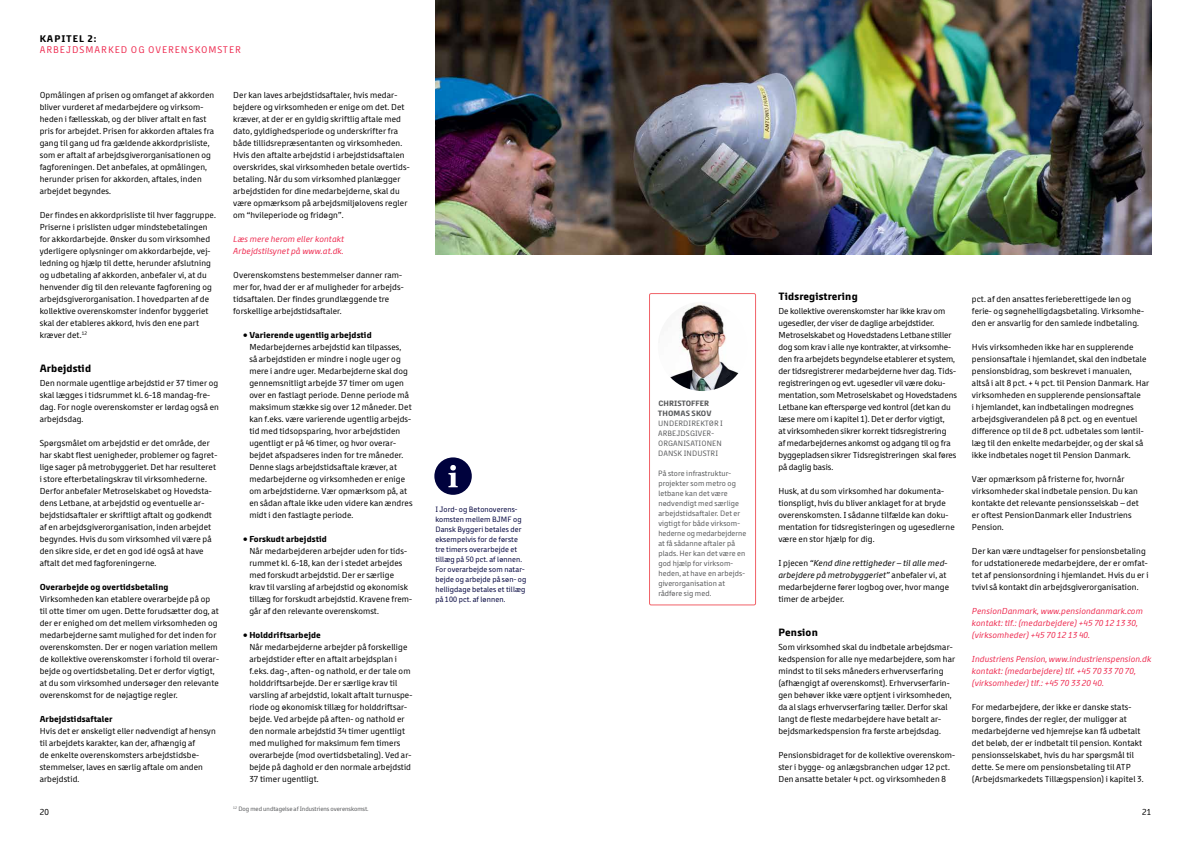
<style>
.page{position:relative;width:1191px;height:842px;background:#fff}
.page>*{position:absolute;margin:0;border:0;box-sizing:border-box;transform-origin:0 0}
.t1{font:700 11px "Metro";letter-spacing:.015em;color:#000}
.t2{font:10px "Metro";letter-spacing:.1em;color:#ee2b50}
.t3{font:700 10px "Metro";letter-spacing:.1em;color:#000}
.t4{font:9px/12px "Metro";letter-spacing:.015em;color:#000}
.t5{font:italic 9px/12px "Metro";letter-spacing:.015em;color:#ee2b50}
.t6{font:700 9px "Metro";letter-spacing:.015em;color:#000}
.t7{font:8px/10px "Metro";letter-spacing:.015em;color:#58595b}
.t8{font:8px/10px "Metro";letter-spacing:.015em;color:#00023d}
.t9{font:700 8px/10px "Metro";letter-spacing:.015em;color:#58595b}
.t10{font:6.5px "Metro";color:#58595b}
.s1{font-style:italic}
</style>
<div class="page">
<img style="left:435px;top:0;width:716px;height:254px">
<div style="left:434px;top:457px;width:38px;height:38px;background:#00023d;border-radius:50%"></div>
<svg style="left:448px;top:465px;width:10px;height:22px"></svg>
<div style="left:649px;top:293px;width:106px;height:312px;border:1px solid #f16268;border-radius:2px"></div>
<img style="left:658px;top:302px;width:89px;height:89px;border-radius:45px">
<p class="t3" style="left:40px;top:32px;width:58px">KAPITEL 2:</p>
<p class="t2" style="left:40px;top:43px;width:203px">ARBEJDSMARKED OG OVERENSKOMSTER</p>
<p class="t4" style="left:40px;top:89px;width:176px">Opmålingen af prisen og omfanget af akkorden bliver vurderet af medarbejdere og virksom&shy;heden i fællesskab, og der bliver aftalt en fast pris for arbejdet. Prisen for akkorden aftales fra gang til gang ud fra gældende akkordprisliste, som er aftalt af arbejdsgiverorganisationen og fagforeningen. Det anbefales, at opmålingen, herunder prisen for akkorden, aftales, inden arbejdet begyndes.</p>
<p class="t4" style="left:40px;top:209px;width:178px">Der findes en akkordprisliste til hver faggruppe.<br>Priserne i prislisten udgør mindstebetalingen for akkordarbejde. Ønsker du som virksomhed yderligere oplysninger om akkordarbejde, vej&shy;ledning og hjælp til dette, herunder afslutning og udbetaling af akkorden, anbefaler vi, at du henvender dig til den relevante fagforening og arbejdsgiverorganisation. I hovedparten af de kollektive overenskomster indenfor byggeriet skal der etableres akkord, hvis den ene part kræver det.<sup>12</sup></p>
<p class="t1" style="left:40px;top:362px;width:53px">Arbejdstid</p>
<p class="t4" style="left:40px;top:377px;width:181px">Den normale ugentlige arbejdstid er 37 timer og skal lægges i tidsrummet kl. 6-18 mandag-fre&shy;dag. For nogle overenskomster er lørdag også en arbejdsdag.</p>
<p class="t4" style="left:40px;top:437px;width:179px">Spørgsmålet om arbejdstid er det område, der har skabt flest uenigheder, problemer og fagret&shy;lige sager på metrobyggeriet. Det har resulteret i store efterbetalingskrav til virksomhederne.<br>Derfor anbefaler Metroselskabet og Hovedsta&shy;dens Letbane, at arbejdstid og eventuelle ar&shy;bejdstidsaftaler er skriftligt aftalt og godkendt af en arbejdsgiverorganisation, inden arbejdet begyndes. Hvis du som virksomhed vil være på den sikre side, er det en god idé også at have aftalt det med fagforeningerne.</p>
<p class="t6" style="left:40px;top:582px;width:130px">Overarbejde og overtidsbetaling</p>
<p class="t4" style="left:40px;top:593px;width:181px">Virksomheden kan etablere overarbejde på op til otte timer om ugen. Dette forudsætter dog, at der er enighed om det mellem virksomheden og medarbejderne samt mulighed for det inden for overenskomsten. Der er nogen variation mellem de kollektive overenskomster i forhold til overar&shy;bejde og overtidsbetaling. Det er derfor vigtigt, at du som virksomhed undersøger den relevante overenskomst for de nøjagtige regler.</p>
<p class="t6" style="left:40px;top:714px;width:74px">Arbejdstidsaftaler</p>
<p class="t4" style="left:40px;top:725px;width:178px">Hvis det er ønskeligt eller nødvendigt af hensyn til arbejdets karakter, kan der, afhængig af<br>de enkelte overenskomsters arbejdstidsbe&shy;stemmelser, laves en særlig aftale om anden arbejdstid.</p>
<p class="t4" style="left:233px;top:89px;width:178px">Der kan laves arbejdstidsaftaler, hvis medar&shy;bejdere og virksomheden er enige om det. Det kræver, at der er en gyldig skriftlig aftale med dato, gyldighedsperiode og underskrifter fra både tillidsrepræsentanten og virksomheden.<br>Hvis den aftalte arbejdstid i arbejdstidsaftalen overskrides, skal virksomheden betale overtids&shy;betaling. Når du som virksomhed planlægger arbejdstiden for dine medarbejderne, skal du være opmærksom på arbejdsmiljølovens regler om “hvileperiode og fridøgn”.</p>
<p class="t5" style="left:233px;top:233px;width:112px">Læs mere herom eller kontakt<br>Arbejdstilsynet på www.at.dk.</p>
<p class="t4" style="left:233px;top:269px;width:172px">Overenskomstens bestemmelser danner ram&shy;mer for, hvad der er af muligheder for arbejds&shy;tidsaftalen. Der findes grundlæggende tre forskellige arbejdstidsaftaler.</p>
<p class="t6" style="left:243px;top:330px;width:130px">• Varierende ugentlig arbejdstid</p>
<p class="t4" style="left:249px;top:341px;width:165px">Medarbejdernes arbejdstid kan tilpasses,<br>så arbejdstiden er mindre i nogle uger og mere i andre uger. Medarbejderne skal dog gennemsnitligt arbejde 37 timer om ugen over en fastlagt periode. Denne periode må maksimum stække sig over 12 måneder. Det kan f.eks. være varierende ugentlig arbejds&shy;tid med tidsopsparing, hvor arbejdstiden ugentligt er på 46 timer, og hvor overar&shy;bejdet afspadseres inden for tre måneder.<br>Denne slags arbejdstidsaftale kræver, at medarbejderne og virksomheden er enige om arbejdstiderne. Vær opmærksom på, at en sådan aftale ikke uden videre kan ændres midt i den fastlagte periode.</p>
<p class="t6" style="left:243px;top:534px;width:85px">• Forskudt arbejdstid</p>
<p class="t4" style="left:249px;top:545px;width:164px">Når medarbejderen arbejder uden for tids&shy;rummet kl. 6-18, kan der i stedet arbejdes med forskudt arbejdstid. Der er særlige krav til varsling af arbejdstid og økonomisk tillæg for forskudt arbejdstid. Kravene frem&shy;går af den relevante overenskomst.</p>
<p class="t6" style="left:243px;top:630px;width:79px">• Holddriftsarbejde</p>
<p class="t4" style="left:249px;top:641px;width:164px">Når medarbejderne arbejder på forskellige arbejdstider efter en aftalt arbejdsplan i f.eks. dag-, aften- og nathold, er der tale om holddriftsarbejde. Der er særlige krav til varsling af arbejdstid, lokalt aftalt turnuspe&shy;riode og økonomisk tillæg for holddriftsar&shy;bejde. Ved arbejde på aften- og nathold er den normale arbejdstid 34 timer ugentligt med mulighed for maksimum fem timers overarbejde (mod overtidsbetaling). Ved ar&shy;bejde på daghold er den normale arbejdstid 37 timer ugentligt.</p>
<p class="t8" style="left:435px;top:505px;width:92px">I Jord- og Betonoverens&shy;komsten mellem BJMF og<br>Dansk Byggeri betales der eksempelvis for de første tre timers overarbejde et tillæg på 50 pct. af lønnen.<br>For overarbejde som natar&shy;bejde og arbejde på søn- og helligdage betales et tillæg på 100 pct. af lønnen.</p>
<p class="t9" style="left:658px;top:398px;width:55px">CHRISTOFFER<br>THOMAS SKOV</p>
<p class="t7" style="left:658px;top:418px;width:66px">UNDERDIREKTØR I<br>ARBEJDSGIVER-<br>ORGANISATIONEN<br>DANSK INDUSTRI</p>
<p class="t7" style="left:658px;top:468px;width:90px">På store infrastruktur&shy;projekter som metro og letbane kan det være nødvendigt med særlige arbejdstidsaftaler. Det er vigtigt for både virksom&shy;hederne og medarbejderne at få sådanne aftaler på plads. Her kan det være en god hjælp for virksom&shy;heden, at have en arbejds&shy;giverorganisation at rådføre sig med.</p>
<p class="t1" style="left:778px;top:290px;width:81px">Tidsregistrering</p>
<p class="t4" style="left:778px;top:305px;width:180px">De kollektive overenskomster har ikke krav om ugesedler, der viser de daglige arbejdstider.<br>Metroselskabet og Hovedstadens Letbane stiller dog som krav i alle nye kontrakter, at virksomhe&shy;den fra arbejdets begyndelse etablerer et system, der tidsregistrerer medarbejderne hver dag. Tids&shy;registreringen og evt. ugesedler vil være doku&shy;mentation, som Metroselskabet og Hovedstadens Letbane kan efterspørge ved kontrol (det kan du læse mere om i kapitel 1). Det er derfor vigtigt,<br>at virksomheden sikrer korrekt tidsregistrering<br>af medarbejdernes ankomst og adgang til og fra byggepladsen sikrer Tidsregistreringen skal føres på daglig basis.</p>
<p class="t4" style="left:778px;top:485px;width:178px">Husk, at du som virksomhed har dokumenta&shy;tionspligt, hvis du bliver anklaget for at bryde overenskomsten. I sådanne tilfælde kan doku&shy;mentation for tidsregisteringen og ugesedlerne være en stor hjælp for dig.</p>
<p class="t4" style="left:778px;top:557px;width:172px">I pjecen <span class="s1">“Kend dine rettigheder – til alle med&shy;arbejdere på metrobyggeriet”</span> anbefaler vi, at medarbejderne fører logbog over, hvor mange timer de arbejder.</p>
<p class="t1" style="left:778px;top:626px;width:41px">Pension</p>
<p class="t4" style="left:778px;top:641px;width:178px">Som virksomhed skal du indbetale arbejdsmar&shy;kedspension for alle nye medarbejdere, som har mindst to til seks måneders erhvervserfaring (afhængigt af overenskomst). Erhvervserfarin&shy;gen behøver ikke være optjent i virksomheden, da al slags erhvervserfaring tæller. Derfor skal langt de fleste medarbejdere have betalt ar&shy;bejdsmarkedspension fra første arbejdsdag.</p>
<p class="t4" style="left:778px;top:749px;width:178px">Pensionsbidraget for de kollektive overenskom&shy;ster i bygge- og anlægsbranchen udgør 12 pct.<br>Den ansatte betaler 4 pct. og virksomheden 8</p>
<p class="t4" style="left:972px;top:293px;width:173px">pct. af den ansattes ferieberettigede løn og ferie- og søgnehelligdagsbetaling. Virksomhe&shy;den er ansvarlig for den samlede indbetaling.</p>
<p class="t4" style="left:972px;top:341px;width:179px">Hvis virksomheden ikke har en supplerende pensionsaftale i hjemlandet, skal den indbetale pensionsbidrag, som beskrevet i manualen, altså i alt 8 pct. + 4 pct. til Pension Danmark. Har virksomheden en supplerende pensionsaftale<br>i hjemlandet, kan indbetalingen modregnes arbejdsgiverandelen på 8 pct. og en eventuel difference op til de 8 pct. udbetales som løntil&shy;læg til den enkelte medarbejder, og der skal så ikke indbetales noget til Pension Danmark.</p>
<p class="t4" style="left:972px;top:473px;width:168px">Vær opmærksom på fristerne for, hvornår virksomheder skal indbetale pension. Du kan kontakte det relevante pensionsselskab – det er oftest PensionDanmark eller Industriens Pension.</p>
<p class="t4" style="left:972px;top:545px;width:178px">Der kan være undtagelser for pensionsbetaling for udstationerede medarbejdere, der er omfat&shy;tet af pensionsordning i hjemlandet. Hvis du er i tvivl så kontakt din arbejdsgiverorganisation.</p>
<p class="t5" style="left:972px;top:605px;width:172px">PensionDanmark, www.pensiondanmark.com kontakt: tlf.: (medarbejdere) +45 70 12 13 30, (virksomheder) +45 70 12 13 40.</p>
<p class="t5" style="left:972px;top:653px;width:181px">Industriens Pension, www.industrienspension.dk kontakt: (medarbejdere) tlf. +45 70 33 70 70, (virksomheder) tlf.: +45 70 33 20 40.</p>
<p class="t4" style="left:972px;top:701px;width:173px">For medarbejdere, der ikke er danske stats&shy;borgere, findes der regler, der muliggør at medarbejderne ved hjemrejse kan få udbetalt det beløb, der er indbetalt til pension. Kontakt pensionsselskabet, hvis du har spørgsmål til dette. Se mere om pensionsbetaling til ATP (Arbejdsmarkedets Tillægspension) i kapitel 3.</p>
<p class="t10" style="left:233px;top:805px;width:137px"><sup>12</sup> Dog med undtagelse af Industriens overenskomst.</p>
<p class="t4" style="left:40px;top:806px;width:11px">20</p>
<p class="t4" style="left:1142px;top:806px;width:11px">21</p>
</div>
